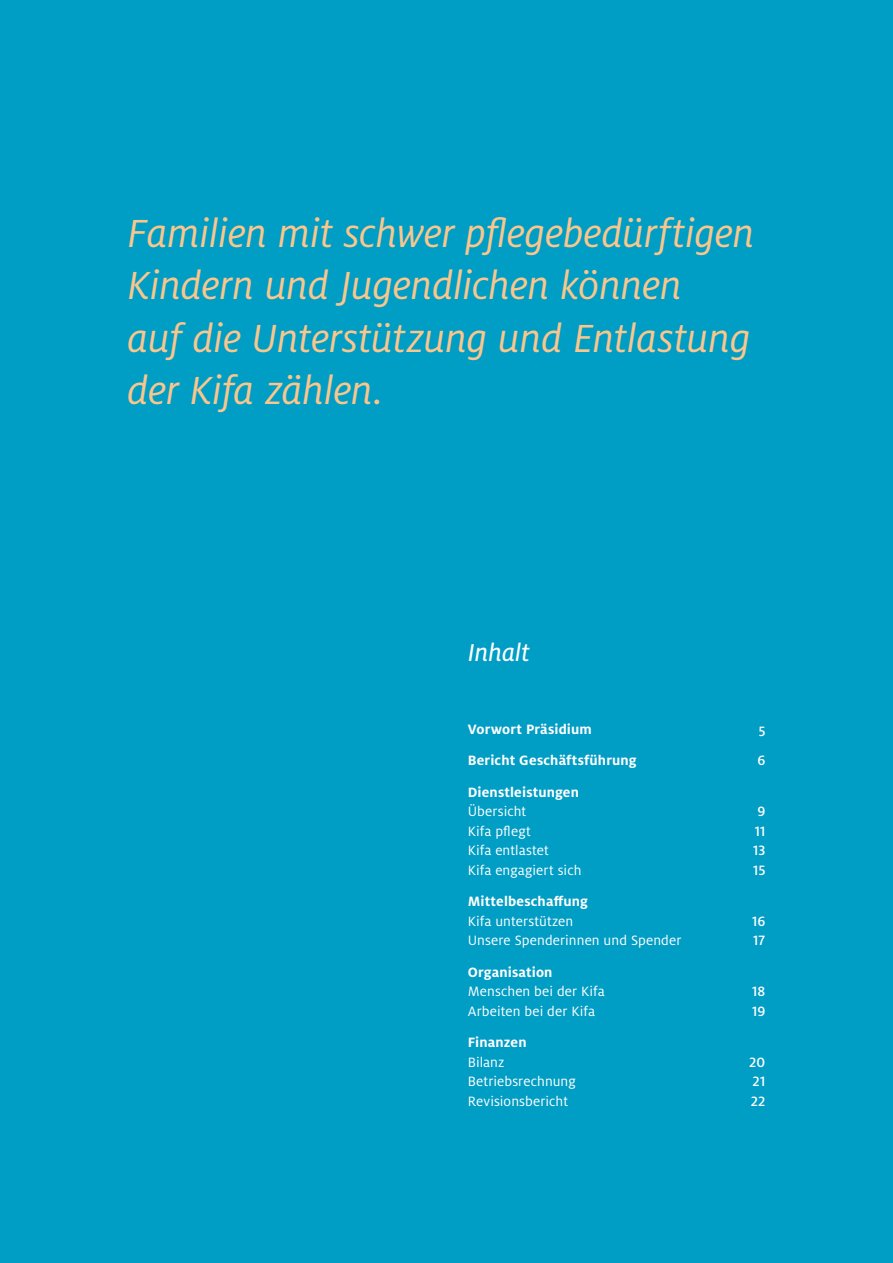
<style>
.page{position:relative;width:893px;height:1263px;background:#009dc5}
.page>*{position:absolute;margin:0;border:0;box-sizing:border-box;transform-origin:0 0}
.t1{font:italic 43.5px/52.2px "Milo Pro";letter-spacing:-.01em;color:#fbc68c}
.t2{font:27px "Milo Pro Text Ita";letter-spacing:-.005em;color:#fff}
.t3{font:15px "Milo Pro";letter-spacing:.005em;color:#fff}
.t4{font:700 15px "Milo Pro";letter-spacing:.01em;color:#fff}
.t5{font:500 15px "Milo Pro";letter-spacing:.005em;color:#fff}
</style>
<div class="page">
<h1 class="t1" style="left:128px;top:208px;width:629px">Familien mit schwer pflegebedürftigen<br>Kindern und Jugendlichen können<br>auf die Unterstützung und Entlastung der Kifa zählen.</h1>
<h2 class="t2" style="left:468px;top:638px;width:64px">Inhalt</h2>
<p class="t4" style="left:468px;top:720px;width:126px">Vorwort Präsidium</p>
<p class="t5" style="left:758px;top:721px;width:9px">5</p>
<p class="t4" style="left:468px;top:752px;width:170px">Bericht Geschäftsführung</p>
<p class="t5" style="left:757px;top:752px;width:10px">6</p>
<p class="t4" style="left:468px;top:783px;width:113px">Dienstleistungen</p>
<p class="t3" style="left:468px;top:803px;width:60px">Übersicht</p>
<p class="t5" style="left:757px;top:803px;width:9px">9</p>
<p class="t3" style="left:468px;top:823px;width:65px">Kifa pflegt</p>
<p class="t5" style="left:755px;top:823px;width:12px">11</p>
<p class="t3" style="left:468px;top:842px;width:83px">Kifa entlastet</p>
<p class="t5" style="left:753px;top:842px;width:14px">13</p>
<p class="t3" style="left:468px;top:862px;width:115px">Kifa engagiert sich</p>
<p class="t5" style="left:753px;top:862px;width:14px">15</p>
<p class="t4" style="left:468px;top:893px;width:122px">Mittelbeschaffung</p>
<p class="t3" style="left:468px;top:913px;width:107px">Kifa unterstützen</p>
<p class="t5" style="left:752px;top:913px;width:15px">16</p>
<p class="t3" style="left:468px;top:932px;width:215px">Unsere Spenderinnen und Spender</p>
<p class="t5" style="left:753px;top:932px;width:14px">17</p>
<p class="t4" style="left:468px;top:963px;width:86px">Organisation</p>
<p class="t3" style="left:468px;top:983px;width:139px">Menschen bei der Kifa</p>
<p class="t5" style="left:752px;top:983px;width:15px">18</p>
<p class="t3" style="left:468px;top:1003px;width:129px">Arbeiten bei der Kifa</p>
<p class="t5" style="left:752px;top:1003px;width:15px">19</p>
<p class="t4" style="left:468px;top:1034px;width:60px">Finanzen</p>
<p class="t3" style="left:468px;top:1054px;width:38px">Bilanz</p>
<p class="t5" style="left:749px;top:1054px;width:18px">20</p>
<p class="t3" style="left:468px;top:1073px;width:110px">Betriebsrechnung</p>
<p class="t5" style="left:752px;top:1073px;width:14px">21</p>
<p class="t3" style="left:468px;top:1093px;width:102px">Revisionsbericht</p>
<p class="t5" style="left:751px;top:1093px;width:16px">22</p>
</div>
